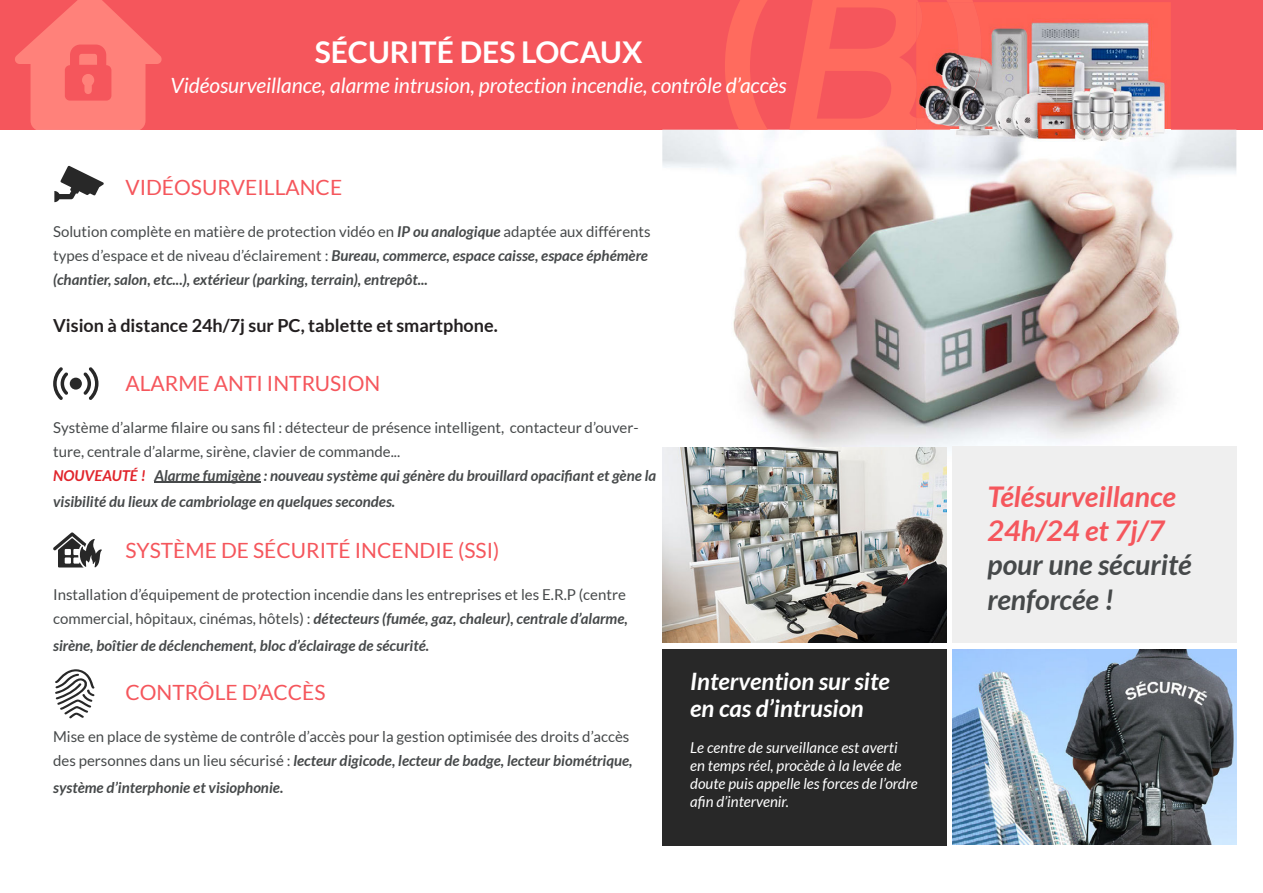
<style>
.page{position:relative;width:1263px;height:893px;background:#fff}
.page>*{position:absolute;margin:0;border:0;box-sizing:border-box;transform-origin:0 0}
.t1{font:700 30px "Lato";color:#fff}
.t2{font:italic 700 28.5px/34.2px "Lato";color:#f5565c}
.t3{font:italic 700 28.5px/34.2px "Lato";color:#46494a}
.t4{font:italic 700 24px/27px "Lato";color:#fff}
.t5{font:21px "Lato";color:#f5565c}
.t6{font:italic 21px "Lato";color:#fff}
.t7{font:700 18px "Lato";color:#231f20}
.t8{font:15px/24.5px "Lato";color:#46494a}
.t9{font:italic 700 15px/24px "Lato";color:#46494a}
.t10{font:italic 15px/18px "Lato";color:#fff}
.s1{font-weight:400;font-style:normal}
.s2{font-weight:700;font-style:italic;color:#e1252c}
.s3{font-weight:700;font-style:italic}
</style>
<div class="page">
<div style="left:0;top:0;width:1263px;height:130px;background:#f5565c"></div>
<img style="left:662px;top:130px;width:574px;height:336px">
<svg style="left:725px;top:0;width:248px;height:130px"></svg>
<img style="left:916px;top:2px;width:255px;height:139px">
<img style="left:916px;top:2px;width:65px;height:128px">
<hr style="left:154px;top:482px;width:107px;height:1px;background:#46494a">
<svg style="left:54px;top:166px;width:50px;height:36px"></svg>
<svg style="left:53px;top:367px;width:45px;height:33px"></svg>
<svg style="left:53px;top:532px;width:49px;height:35px"></svg>
<svg style="left:55px;top:669px;width:40px;height:49px"></svg>
<div style="left:952px;top:446px;width:284px;height:197px;background:#efefef"></div>
<div style="left:662px;top:649px;width:284px;height:197px;background:#282828"></div>
<img style="left:662px;top:447px;width:284px;height:196px">
<img style="left:952px;top:649px;width:284px;height:196px">
<svg style="left:15px;top:0;width:147px;height:130px"></svg>
<h1 class="t1" style="left:315px;top:35px;width:329px">SÉCURITÉ DES LOCAUX</h1>
<h3 class="t6" style="left:170px;top:74px;width:618px">Vidéosurveillance, alarme intrusion, protection incendie, contrôle d’accès</h3>
<h3 class="t5" style="left:125px;top:176px;width:218px">VIDÉOSURVEILLANCE</h3>
<p class="t9" style="left:53px;top:220px;width:599px"><span class="s1">Solution complète en matière de protection vidéo en</span> IP ou analogique <span class="s1">adaptée aux différents types d’espace et de niveau d’éclairement :</span> Bureau, commerce, espace caisse, espace éphémère (chantier, salon, etc...), extérieur (parking, terrain), entrepôt...</p>
<p class="t7" style="left:53px;top:315px;width:446px">Vision à distance 24h/7j sur PC, tablette et smartphone.</p>
<h3 class="t5" style="left:125px;top:372px;width:256px">ALARME ANTI INTRUSION</h3>
<p class="t8" style="left:53px;top:416px;width:605px">Système d’alarme filaire ou sans fil : détecteur de présence intelligent, contacteur d’ouver&shy;ture, centrale d’alarme, sirène, clavier de commande...<br><span class="s2">NOUVEAUTÉ !</span> <span class="s3">Alarme fumigène : nouveau système qui génère du brouillard opacifiant et gène la visibilité du lieux de cambriolage en quelques secondes.</span></p>
<h3 class="t5" style="left:125px;top:538px;width:375px">SYSTÈME DE SÉCURITÉ INCENDIE (SSI)</h3>
<p class="t8" style="left:53px;top:582px;width:576px;line-height:24px">Installation d’équipement de protection incendie dans les entreprises et les E.R.P (centre commercial, hôpitaux, cinémas, hôtels) : <span class="s3">détecteurs (fumée, gaz, chaleur), centrale d’alarme,</span></p>
<p class="t9" style="left:53px;top:633px;width:377px">sirène, boîtier de déclenchement, bloc d’éclairage de sécurité.</p>
<h3 class="t5" style="left:125px;top:680px;width:202px">CONTRÔLE D’ACCÈS</h3>
<p class="t8" style="left:53px;top:724px;width:581px;line-height:24px">Mise en place de système de contrôle d’accès pour la gestion optimisée des droits d’accès des personnes dans un lieu sécurisé : <span class="s3">lecteur digicode, lecteur de badge, lecteur biométrique,</span></p>
<p class="t9" style="left:53px;top:776px;width:232px">système d’interphonie et visiophonie.</p>
<h3 class="t4" style="left:690px;top:668px;width:201px">Intervention sur site en cas d’intrusion</h3>
<p class="t10" style="left:690px;top:739px;width:229px">Le centre de surveillance est averti<br>en temps réel, procède à la levée de doute puis appelle les forces de l’ordre afin d’intervenir.</p>
<h2 class="t2" style="left:988px;top:480px;width:190px">Télésurveillance<br>24h/24 et 7j/7</h2>
<h2 class="t3" style="left:988px;top:548px;width:206px">pour une sécurité renforcée !</h2>
</div>
